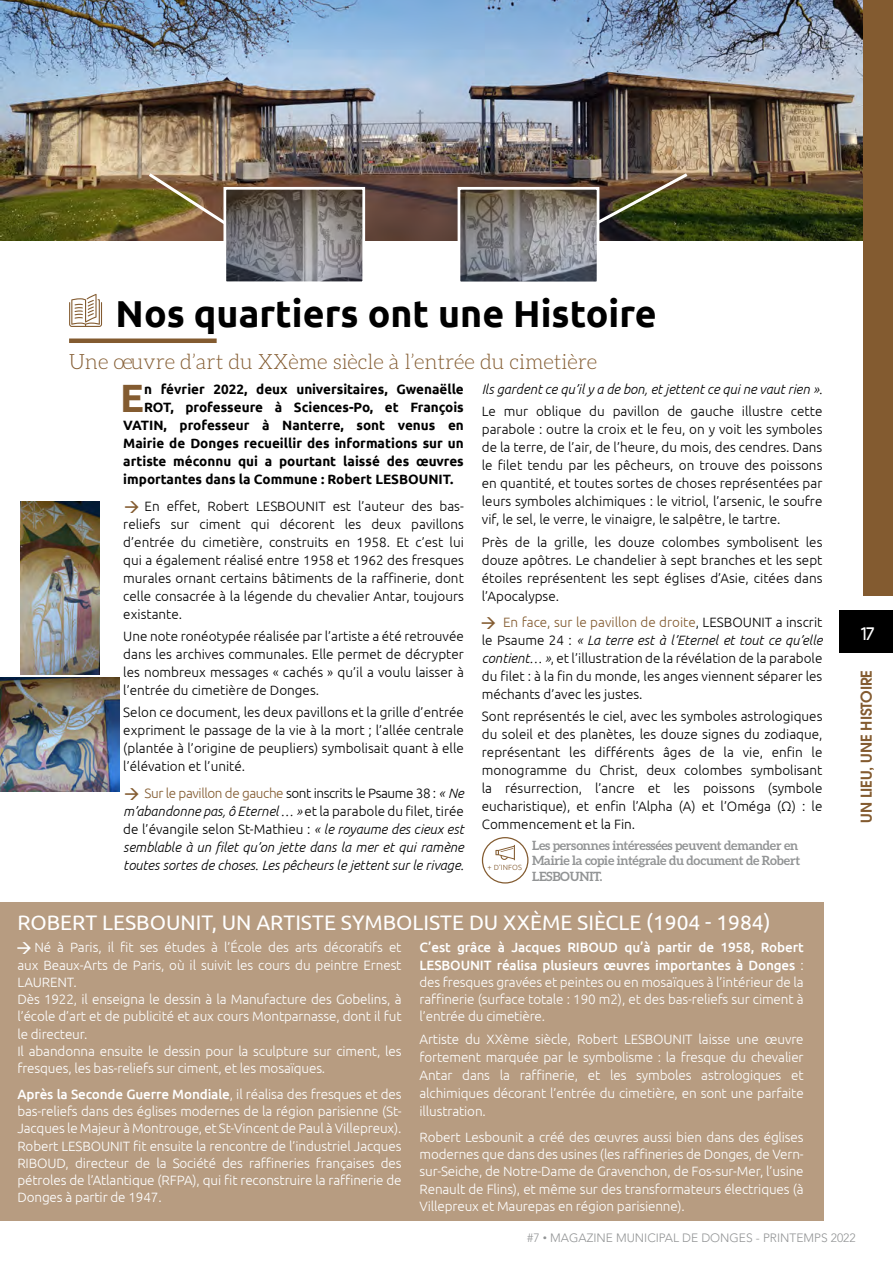
<style>
.page{position:relative;width:893px;height:1263px;background:#fff}
.page>*{position:absolute;margin:0;border:0;box-sizing:border-box;transform-origin:0 0}
.t1{font:700 39.45px "Ubuntu";color:#835b30}
.t2{font:700 37.5px "Ubuntu";color:#000}
.t3{font:21px "Ubuntu";color:#fff}
.t4{font:300 21px "Aleo";color:#835b30}
.t5{font:18px "Anke";color:#fff}
.t6{font:600 15px "Avant Garde";letter-spacing:-.01em;color:#835b30}
.t7{font:300 13.5px/18px "Ubuntu";color:#000;text-align:justify}
.t8{font:300 13.5px/17.2px "Ubuntu";letter-spacing:-.01em;color:#fff;text-align:justify}
.t9{font:italic 300 13.5px/18px "Ubuntu";color:#000;text-align:justify}
.t10{font:700 13.5px "Ubuntu";color:#000}
.t11{font:300 13.5px "Ubuntu";color:#835b30}
.t12{font:700 12.75px/15.3px "Aleo";letter-spacing:-.02em;color:#929495}
.t13{font:300 12px "Avenir LT Std";color:#929495}
.t14{font:300 7.5px "Ubuntu";letter-spacing:.01em;color:#835b30}
.s1{color:#000}
.s2{font-style:normal;color:#835b30}
.s3{font-style:normal}
.s4{font-style:italic}
.s5{font-weight:500}
.s6{font-family:"Ubuntu"}
</style>
<div class="page">
<img style="left:0;top:0;width:863px;height:240px">
<div style="left:839px;top:610px;width:54px;height:43px;background:#000"></div>
<div style="left:863px;top:0;width:30px;height:595px;background:#835b30"></div>
<div style="left:0;top:901px;width:824px;height:319px;background:#b79c81"></div>
<img style="left:0;top:678px;width:119px;height:113px">
<img style="left:20px;top:501px;width:79px;height:173px">
<div style="left:482px;top:837px;width:46px;height:46px;border:1px solid #835b30;border-radius:50%"></div>
<svg style="left:495px;top:845px;width:20px;height:15px"></svg>
<div style="left:69px;top:338px;width:148px;height:5px;background:#835b30"></div>
<svg style="left:69px;top:294px;width:33px;height:33px"></svg>
<img style="left:227px;top:191px;width:134px;height:89px">
<div style="left:223px;top:187px;width:142px;height:97px;border:3px solid #fff"></div>
<img style="left:462px;top:191px;width:133px;height:89px">
<div style="left:458px;top:187px;width:141px;height:97px;border:3px solid #fff"></div>
<img style="left:593px;top:171px;width:98px;height:56px">
<img style="left:145px;top:170px;width:84px;height:57px">
<h2 class="t2" style="left:116px;top:291px;width:542px">Nos quartiers ont une Histoire</h2>
<h3 class="t4" style="left:69px;top:350px;width:530px">Une oeuvre d’art du XXème siècle à l’entrée du cimetière</h3>
<h1 class="t1" style="left:120px;top:374px;width:21px">E</h1>
<p class="t10" style="left:144px;top:381px;width:321px">n février 2022, deux universitaires, Gwenaëlle</p>
<p class="t9" style="left:482px;top:380px;width:342px">Ils gardent ce qu’il y a de bon, et jettent ce qui ne vaut rien ».</p>
<p class="t7" style="left:482px;top:402px;width:342px">Le mur oblique du pavillon de gauche illustre cette parabole : outre la croix et le feu, on y voit les symboles de la terre, de l’air, de l’heure, du mois, des cendres. Dans le filet tendu par les pêcheurs, on trouve des poissons en quantité, et toutes sortes de choses représentées par leurs symboles alchimiques : le vitriol, l’arsenic, le soufre vif, le sel, le verre, le vinaigre, le salpêtre, le tartre.</p>
<p class="t7" style="left:482px;top:532px;width:342px">Près de la grille, les douze colombes symbolisent les douze apôtres. Le chandelier à sept branches et les sept étoiles représentent les sept églises d’Asie, citées dans l’Apocalypse.</p>
<p class="t11" style="left:503px;top:614px;width:216px">En face, sur le pavillon de droite<span class="s1">, Lesbo</span></p>
<p class="t7" style="left:743px;top:613px;width:17px">unit</p>
<p class="t10" style="left:144px;top:399px;width:321px">Rot, professeure à Sciences-Po, et François</p>
<p class="t10" style="left:123px;top:417px;width:342px">Vati n, professeur à Nanterre, sont venus en</p>
<p class="t10" style="left:123px;top:435px;width:342px">Mairie de Donges recueillir des informations sur un</p>
<p class="t10" style="left:123px;top:453px;width:342px">artiste méconnu qui a pourtant laissé des œuvres</p>
<p class="t10" style="left:123px;top:471px;width:269px">importantes dans la Commune : Robert Lesb</p>
<p class="t10" style="left:408px;top:471px;width:47px">oun it.</p>
<p class="t7" style="left:145px;top:497px;width:128px">En effet, Robert Lesbo</p>
<p class="t7" style="left:296px;top:497px;width:17px">unit</p>
<p class="t7" style="left:123px;top:497px;width:342px;text-indent:209px">est l’auteur des bas&shy;reliefs sur ciment qui décorent les deux pavillons d’entrée du cimetière, construits en 1958. Et c’est lui qui a également réalisé entre 1958 et 1962 des fresques murales ornant certains bâtiments de la raffinerie, dont celle consacrée à la légende du chevalier Antar, toujours existante.</p>
<p class="t7" style="left:123px;top:627px;width:342px">U ne note ronéotypée réalisée par l’artiste a été retrouvée dans les archives communales. Elle permet de décrypter les nombreux messages « cachés » qu’il a voulu laisser à l’entrée du cimetière de Donges.</p>
<p class="t7" style="left:123px;top:703px;width:342px">Selon ce document, les deux pavillons et la grille d’entrée expriment le passage de la vie à la mort ; l’allée centrale (plantée à l’origine de peupliers) symbolisait quant à elle l’élévation et l’unité.</p>
<p class="t9" style="left:123px;top:784px;width:342px;text-indent:21px"><span class="s2">Sur le pavillon de gauche</span> <span class="s3">sont inscrits le Psaume 38 :</span> « Ne m’abandonne pas, ô Eternel … » <span class="s3">et la parabole du filet, tirée de l’évangile selon St-Mathieu :</span> « le royaume des cieux est semblable à un filet qu’on jette dans la mer et qui ramène toutes sortes de choses. Les pêcheurs le jettent sur le rivage.</p>
<p class="t7" style="left:482px;top:613px;width:342px;text-indent:294px">a inscrit le Psaume 24 : <span class="s4">« La terre est à l’Eternel et tout ce qu’elle contient… »</span>, et l’illustration de la révélation de la parabole du filet : à la fin du monde, les anges viennent séparer les méchants d’avec les justes.</p>
<p class="t7" style="left:482px;top:707px;width:342px">Sont représentés le ciel, avec les symboles astrologiques du soleil et des planètes, les douze signes du zodiaque, représentant les différents âges de la vie, enfin le monogramme du Christ, deux colombes symbolisant la résurrection, l’ancre et les poissons (symbole eucharistique), et enfin l’Alpha (A) et l’Oméga (Ω) : le Commencement et la Fin.</p>
<p class="t12" style="left:532px;top:837px;width:269px">Les personnes intéressées peuvent demander en<br>Mairie la copie intégrale du document de Robert<br>Lesbounit.</p>
<p class="t14" style="left:488px;top:862px;width:36px">+ D’INFOS</p>
<h3 class="t3" style="left:17px;top:909px;width:15px">ROB</h3>
<h3 class="t3" style="left:60px;top:909px;width:712px">ERT LESBOUN IT, UN ARTISTE SYMBOLISTE DU XXÈME SIÈCLE (1904 - 1984)</h3>
<p class="t8" style="left:17px;top:938px;width:386px;text-indent:17px">Né à Paris, il fit ses études à l’École des arts décoratifs et aux Beaux-Arts de Paris, où il suivit les cours du peintre Ernest Laurent</p>
<p class="t8" style="left:17px;top:973px;width:386px;text-align:left;text-indent:56px">.<br>Dès 1922, il enseigna le dessin à la Manufacture des Gobelins, à l’école d’art et de publicité et aux cours Montparnasse, dont il fut le directeur.<br>Il abandonna ensuite le dessin pour la sculpture sur ciment, les fresques, les bas-reliefs sur ciment, et les mosaïques.</p>
<p class="t8" style="left:17px;top:1085px;width:386px"><span class="s5">Après la Seconde Guerre Mondiale</span>, il réalisa des fresques et des bas-reliefs dans des églises modernes de la région parisienne (St-Jacques le Majeur à Montrouge, et St-Vincent de Paul à Villepreux).<br>Robert Lesbo</p>
<p class="t8" style="left:17px;top:1137px;width:386px;text-indent:116px">fit ensuite la rencontre de l’industriel Jacques Ribo ud, directeur de la Société des raffineries françaises des pétroles de l’Atlantique (RFPA), qui fit reconstruire la raffinerie de Donges à partir de 1947.</p>
<p class="t8" style="left:101px;top:1137px;width:17px">unit</p>
<p class="t8" style="left:420px;top:938px;width:386px"><span class="s5">C’est grâce à Jacques Riboud qu’à partir de 1958, Robert Lesbounit réalisa plusieurs œuvres importantes à Donges</span> : des fresques gravées et peintes ou en mosaïques à l’intérieur de la raffinerie (surface totale : 190 m2), et des bas-reliefs sur ciment à l’entrée du cimetière.</p>
<p class="t8" style="left:420px;top:1030px;width:220px">Artiste du XXème siècle, Robert Lesbo</p>
<p class="t8" style="left:664px;top:1030px;width:17px">unit</p>
<p class="t8" style="left:420px;top:1030px;width:386px;line-height:18px;text-indent:279px">laisse une œuvre fortement marquée par le symbolisme : la fresque du chevalier Antar dans la raffinerie, et les symboles astrologiques et alchimiques décorant l’entrée du cimetière, en sont une parfaite illustration.</p>
<p class="t8" style="left:420px;top:1128px;width:386px">Robert Lesbounit a créé des œuvres aussi bien dans des églises modernes que dans des usines (les raffineries de Donges, de Vern&shy;sur-Seiche, de Notre-Dame de Gravenchon, de Fos-sur-Mer, l’usine Renault de Flins), et même sur des transformateurs électriques (à Villepreux et Maurepas en région parisienne).</p>
<h3 class="t5" style="left:861px;top:622px;width:15px">17</h3>
<p class="t6" style="left:856px;top:823px;width:154px;rotate:-90deg">un lieu, une histoire</p>
<p class="t13" style="left:527px;top:1231px;width:330px">#7 <span class="s6">•</span> MAGAZINE MUNICIPAL DE DONGES - PRINTEMPS 2022</p>
</div>
